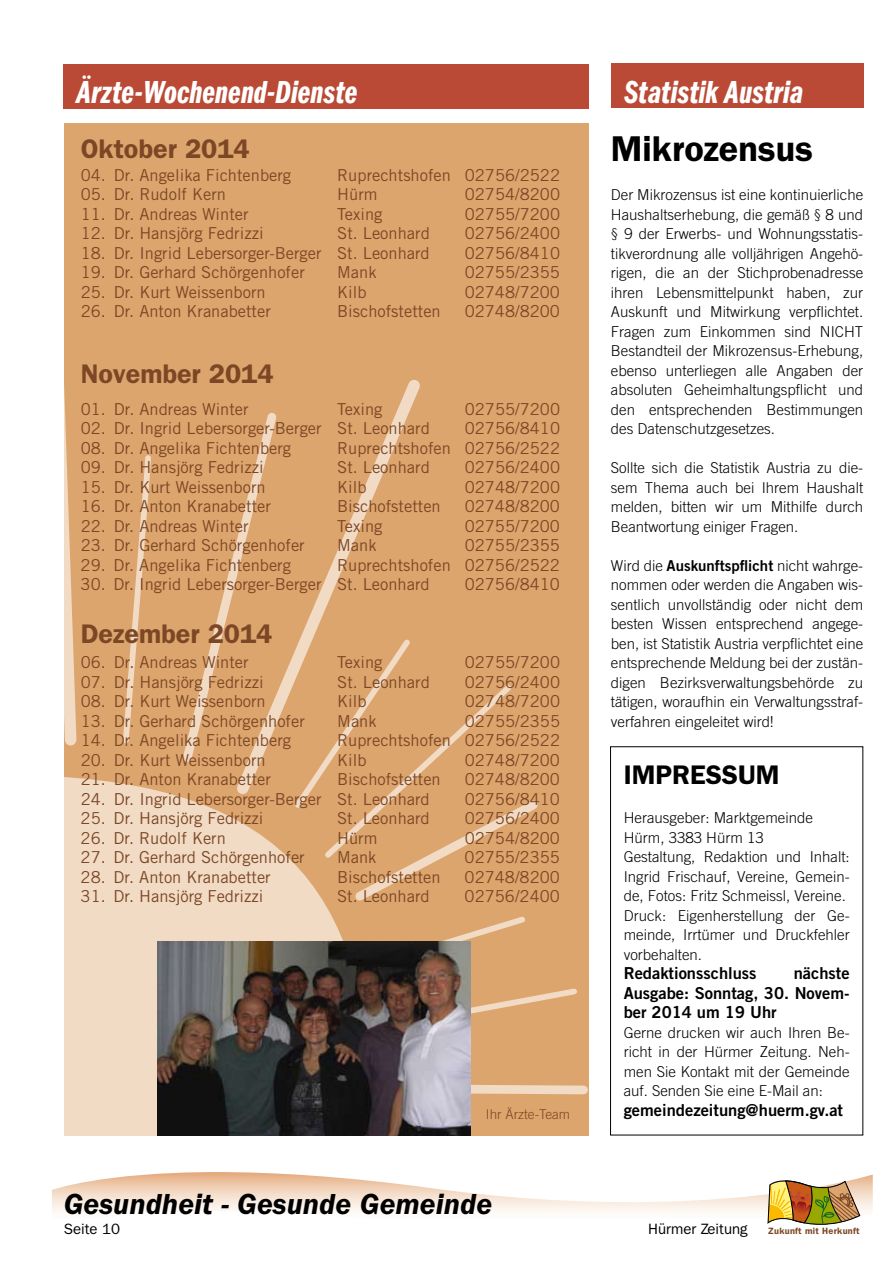
<style>
.page{position:relative;width:893px;height:1263px;background:#fff}
.page>*{position:absolute;margin:0;border:0;box-sizing:border-box;transform-origin:0 0}
.t1{font:600 36px "ITC Franklin Gothic Std";color:#000}
.t2{font:33px "ITC Franklin Gothic Std Dm Cp It";color:#fff}
.t3{font:italic 600 30px "ITC Franklin Gothic Std";color:#000}
.t4{font:600 27px "ITC Franklin Gothic Std";color:#7c4725}
.t5{font:600 27px "ITC Franklin Gothic Std";color:#000}
.t6{font:16.5px "Trade Gothic LT Std";color:#7c4725}
.t7{font:16.5px/19.5px "Trade Gothic LT Std Bd 2";color:#000;text-align:justify}
.t8{font:300 15px/19.5px "Trade Gothic LT Std";color:#000;text-align:justify}
.t9{font:15px "ITC Franklin Gothic Std";color:#000}
.t10{font:300 13.5px "Trade Gothic LT Std";color:#7c4725}
.t11{font:600 9.15px "Franklin Gothic";letter-spacing:.03em;color:#7c4725}
.s1{font-family:"Trade Gothic LT Std Bd 2";font-weight:400}
</style>
<div class="page">
<svg style="left:52px;top:1172px;width:821px;height:44px"></svg>
<svg style="left:767px;top:1176px;width:93px;height:49px"></svg>
<div style="left:64px;top:123px;width:525px;height:1012px;background:#dca56e"></div>
<svg style="left:64px;top:777px;width:226px;height:358px;background:#eed6bd"></svg>
<svg style="left:64px;top:386px;width:13px;height:360px"></svg>
<svg style="left:123px;top:455px;width:28px;height:289px"></svg>
<svg style="left:183px;top:576px;width:45px;height:186px"></svg>
<svg style="left:228px;top:379px;width:192px;height:424px"></svg>
<svg style="left:290px;top:634px;width:248px;height:307px"></svg>
<svg style="left:471px;top:988px;width:106px;height:26px"></svg>
<svg style="left:471px;top:1084px;width:117px;height:11px"></svg>
<div style="left:63px;top:64px;width:526px;height:44px;background:#ba4a35"></div>
<div style="left:610px;top:746px;width:253px;height:389px;border:1px solid #000"></div>
<img style="left:158px;top:941px;width:313px;height:194px">
<div style="left:611px;top:64px;width:252px;height:44px;background:#ba4a35"></div>
<h2 class="t2" style="left:76px;top:73px;width:283px">Ärzte-Wochenend-Dienste</h2>
<h3 class="t4" style="left:81px;top:133px;width:171px">Oktober 2014</h3>
<p class="t6" style="left:81px;top:165px;width:212px">04. Dr. Angelika Fichtenberg</p>
<p class="t6" style="left:337px;top:165px;width:224px">Ruprechtshofen 02756/2522</p>
<p class="t6" style="left:81px;top:184px;width:147px">05. Dr. Rudolf Kern</p>
<p class="t6" style="left:337px;top:184px;width:42px">Hürm</p>
<p class="t6" style="left:465px;top:184px;width:97px">02754/8200</p>
<p class="t6" style="left:81px;top:204px;width:169px">11. Dr. Andreas Winter</p>
<p class="t6" style="left:337px;top:204px;width:47px">Texing</p>
<p class="t6" style="left:465px;top:204px;width:97px">02755/7200</p>
<p class="t6" style="left:81px;top:223px;width:184px">12. Dr. Hansjörg Fedrizzi</p>
<p class="t6" style="left:337px;top:223px;width:94px">St. Leonhard</p>
<p class="t6" style="left:465px;top:223px;width:97px">02756/2400</p>
<p class="t6" style="left:81px;top:243px;width:351px">18. Dr. Ingrid Lebersorger-Berger St. Leonhard</p>
<p class="t6" style="left:465px;top:243px;width:97px">02756/8410</p>
<p class="t6" style="left:81px;top:262px;width:226px">19. Dr. Gerhard Schörgenhofer</p>
<p class="t6" style="left:337px;top:262px;width:41px">Mank</p>
<p class="t6" style="left:465px;top:262px;width:97px">02755/2355</p>
<p class="t6" style="left:81px;top:282px;width:186px">25. Dr. Kurt Weissenborn</p>
<p class="t6" style="left:337px;top:282px;width:31px">Kilb</p>
<p class="t6" style="left:465px;top:282px;width:97px">02748/7200</p>
<p class="t6" style="left:81px;top:301px;width:192px">26. Dr. Anton Kranabetter</p>
<p class="t6" style="left:337px;top:301px;width:105px">Bischofstetten</p>
<p class="t6" style="left:465px;top:301px;width:97px">02748/8200</p>
<h3 class="t4" style="left:81px;top:358px;width:194px">November 2014</h3>
<p class="t6" style="left:81px;top:399px;width:169px">01. Dr. Andreas Winter</p>
<p class="t6" style="left:337px;top:399px;width:47px">Texing</p>
<p class="t6" style="left:465px;top:399px;width:97px">02755/7200</p>
<p class="t6" style="left:81px;top:418px;width:351px">02. Dr. Ingrid Lebersorger-Berger St. Leonhard</p>
<p class="t6" style="left:465px;top:418px;width:97px">02756/8410</p>
<p class="t6" style="left:81px;top:438px;width:212px">08. Dr. Angelika Fichtenberg</p>
<p class="t6" style="left:337px;top:438px;width:224px">Ruprechtshofen 02756/2522</p>
<p class="t6" style="left:81px;top:457px;width:184px">09. Dr. Hansjörg Fedrizzi</p>
<p class="t6" style="left:337px;top:457px;width:94px">St. Leonhard</p>
<p class="t6" style="left:465px;top:457px;width:97px">02756/2400</p>
<p class="t6" style="left:81px;top:477px;width:186px">15. Dr. Kurt Weissenborn</p>
<p class="t6" style="left:337px;top:477px;width:31px">Kilb</p>
<p class="t6" style="left:465px;top:477px;width:97px">02748/7200</p>
<p class="t6" style="left:81px;top:496px;width:192px">16. Dr. Anton Kranabetter</p>
<p class="t6" style="left:337px;top:496px;width:105px">Bischofstetten</p>
<p class="t6" style="left:465px;top:496px;width:97px">02748/8200</p>
<p class="t6" style="left:81px;top:516px;width:169px">22. Dr. Andreas Winter</p>
<p class="t6" style="left:337px;top:516px;width:47px">Texing</p>
<p class="t6" style="left:465px;top:516px;width:97px">02755/7200</p>
<p class="t6" style="left:81px;top:535px;width:226px">23. Dr. Gerhard Schörgenhofer</p>
<p class="t6" style="left:337px;top:535px;width:41px">Mank</p>
<p class="t6" style="left:465px;top:535px;width:97px">02755/2355</p>
<p class="t6" style="left:81px;top:555px;width:212px">29. Dr. Angelika Fichtenberg</p>
<p class="t6" style="left:337px;top:555px;width:224px">Ruprechtshofen 02756/2522</p>
<p class="t6" style="left:81px;top:574px;width:351px">30. Dr. Ingrid Lebersorger-Berger St. Leonhard</p>
<p class="t6" style="left:465px;top:574px;width:97px">02756/8410</p>
<h3 class="t4" style="left:81px;top:618px;width:193px">Dezember 2014</h3>
<p class="t6" style="left:81px;top:652px;width:169px">06. Dr. Andreas Winter</p>
<p class="t6" style="left:337px;top:652px;width:47px">Texing</p>
<p class="t6" style="left:465px;top:652px;width:97px">02755/7200</p>
<p class="t6" style="left:81px;top:672px;width:184px">07. Dr. Hansjörg Fedrizzi</p>
<p class="t6" style="left:337px;top:672px;width:94px">St. Leonhard</p>
<p class="t6" style="left:465px;top:672px;width:97px">02756/2400</p>
<p class="t6" style="left:81px;top:691px;width:186px">08. Dr. Kurt Weissenborn</p>
<p class="t6" style="left:337px;top:691px;width:31px">Kilb</p>
<p class="t6" style="left:465px;top:691px;width:97px">02748/7200</p>
<p class="t6" style="left:81px;top:711px;width:226px">13. Dr. Gerhard Schörgenhofer</p>
<p class="t6" style="left:337px;top:711px;width:41px">Mank</p>
<p class="t6" style="left:465px;top:711px;width:97px">02755/2355</p>
<p class="t6" style="left:81px;top:730px;width:212px">14. Dr. Angelika Fichtenberg</p>
<p class="t6" style="left:337px;top:730px;width:224px">Ruprechtshofen 02756/2522</p>
<p class="t6" style="left:81px;top:750px;width:186px">20. Dr. Kurt Weissenborn</p>
<p class="t6" style="left:337px;top:750px;width:31px">Kilb</p>
<p class="t6" style="left:465px;top:750px;width:97px">02748/7200</p>
<p class="t6" style="left:81px;top:769px;width:192px">21. Dr. Anton Kranabetter</p>
<p class="t6" style="left:337px;top:769px;width:105px">Bischofstetten</p>
<p class="t6" style="left:465px;top:769px;width:97px">02748/8200</p>
<p class="t6" style="left:81px;top:789px;width:351px">24. Dr. Ingrid Lebersorger-Berger St. Leonhard</p>
<p class="t6" style="left:465px;top:789px;width:97px">02756/8410</p>
<p class="t6" style="left:81px;top:808px;width:184px">25. Dr. Hansjörg Fedrizzi</p>
<p class="t6" style="left:337px;top:808px;width:94px">St. Leonhard</p>
<p class="t6" style="left:465px;top:808px;width:97px">02756/2400</p>
<p class="t6" style="left:81px;top:828px;width:147px">26. Dr. Rudolf Kern</p>
<p class="t6" style="left:337px;top:828px;width:42px">Hürm</p>
<p class="t6" style="left:465px;top:828px;width:97px">02754/8200</p>
<p class="t6" style="left:81px;top:847px;width:226px">27. Dr. Gerhard Schörgenhofer</p>
<p class="t6" style="left:337px;top:847px;width:41px">Mank</p>
<p class="t6" style="left:465px;top:847px;width:97px">02755/2355</p>
<p class="t6" style="left:81px;top:867px;width:192px">28. Dr. Anton Kranabetter</p>
<p class="t6" style="left:337px;top:867px;width:105px">Bischofstetten</p>
<p class="t6" style="left:465px;top:867px;width:97px">02748/8200</p>
<p class="t6" style="left:81px;top:886px;width:184px">31. Dr. Hansjörg Fedrizzi</p>
<p class="t6" style="left:337px;top:886px;width:94px">St. Leonhard</p>
<p class="t6" style="left:465px;top:886px;width:97px">02756/2400</p>
<p class="t10" style="left:486px;top:1106px;width:86px">Ihr Ärzte-Team</p>
<h3 class="t3" style="left:64px;top:1188px;width:430px">Gesundheit - Gesunde Gemeinde</h3>
<h2 class="t2" style="left:624px;top:73px;width:181px">Statistik Austria</h2>
<h1 class="t1" style="left:611px;top:128px;width:204px">Mikrozensus</h1>
<p class="t8" style="left:611px;top:185px;width:254px">Der Mikrozensus ist eine kontinuierliche Haushaltserhebung, die gemäß § 8 und § 9 der Erwerbs- und Wohnungsstatis&shy;tikverordnung alle volljährigen Angehö&shy;rigen, die an der Stichprobenadresse ihren Lebensmittelpunkt haben, zur Auskunft und Mitwirkung verpflichtet.<br>Fragen zum Einkommen sind NICHT Bestandteil der Mikrozensus-Erhebung, ebenso unterliegen alle Angaben der absoluten Geheimhaltungspflicht und den entsprechenden Bestimmungen des Datenschutzgesetzes.</p>
<p class="t8" style="left:611px;top:458px;width:254px">Sollte sich die Statistik Austria zu die&shy;sem Thema auch bei Ihrem Haushalt melden, bitten wir um Mithilfe durch Beantwortung einiger Fragen.</p>
<p class="t8" style="left:611px;top:556px;width:254px">Wird die <span class="s1">Auskunftspflicht</span> nicht wahrge&shy;nommen oder werden die Angaben wis&shy;sentlich unvollständig oder nicht dem besten Wissen entsprechend angege&shy;ben, ist Statistik Austria verpflichtet eine entsprechende Meldung bei der zustän&shy;digen Bezirksverwaltungsbehörde zu tätigen, woraufhin ein Verwaltungsstraf&shy;verfahren eingeleitet wird!</p>
<h3 class="t5" style="left:624px;top:759px;width:158px">IMPRESSUM</h3>
<p class="t8" style="left:624px;top:808px;width:228px;text-align:left">Herausgeber: Marktgemeinde<br>Hürm, 3383 Hürm 13<br>Gestaltung, Redaktion und Inhalt:<br>Ingrid Frischauf, Vereine, Gemein&shy;de, Fotos: Fritz Schmeissl, Vereine.<br>Druck: Eigenherstellung der Ge&shy;meinde, Irrtümer und Druckfehler vorbehalten.</p>
<p class="t7" style="left:624px;top:963px;width:134px">Redaktionsschluss</p>
<p class="t7" style="left:624px;top:963px;width:228px;text-indent:170px">nächste Ausgabe: Sonntag, 30. Novem&shy;ber 2014 um 19 Uhr</p>
<p class="t8" style="left:624px;top:1023px;width:228px">Gerne drucken wir auch Ihren Be&shy;richt in der Hürmer Zeitung. Neh&shy;men Sie Kontakt mit der Gemeinde auf. Senden Sie eine E-Mail an:</p>
<p class="t7" style="left:624px;top:1100px;width:221px">gemeindezeitung@huerm.gv.at</p>
<p class="t9" style="left:64px;top:1220px;width:58px">Seite 10</p>
<p class="t9" style="left:648px;top:1220px;width:101px">Hürmer Zeitung</p>
<p class="t11" style="left:768px;top:1225px;width:93px">Zukunft mit Herkunft</p>
</div>
